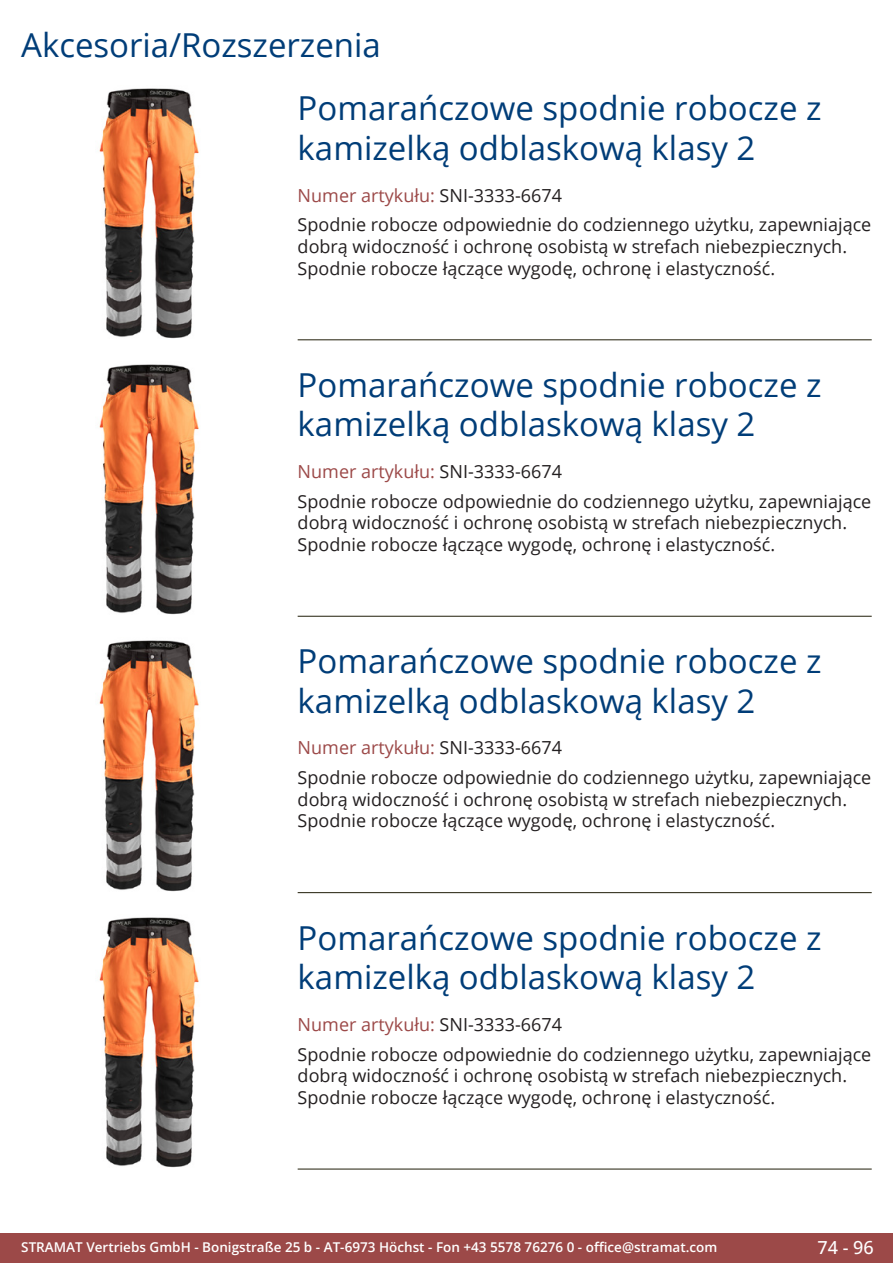
<style>
.page{position:relative;width:893px;height:1263px;background:#fff}
.page>*{position:absolute;margin:0;border:0;box-sizing:border-box;transform-origin:0 0}
.Produkttitel{font:33px/39.6px "Open Sans";color:#003d78}
.RastTitel{font:33px "Open Sans";color:#003d78}
.Beschreibung_Text{font:18px/21.6px "Open Sans";color:#231f20}
.TechDaten_Überschrif{font:18px "Open Sans";color:#9c4948}
.t1{font:500 18px "Open Sans";color:#fff}
.t2{font:600 13.5px "Open Sans";color:#fff}
.s1{color:#231f20}
</style>
<div class="page">
<div style="left:0;top:1233px;width:893px;height:30px;background:#9c4948"></div>
<hr style="left:298px;top:340px;width:574px;height:1px;background:#201d08">
<hr style="left:298px;top:616px;width:574px;height:1px;background:#201d08">
<hr style="left:298px;top:892px;width:574px;height:1px;background:#201d08">
<hr style="left:298px;top:1169px;width:574px;height:1px;background:#201d08">
<img style="left:99px;top:88px;width:100px;height:251px">
<img style="left:99px;top:364px;width:100px;height:251px">
<img style="left:99px;top:640px;width:100px;height:252px">
<img style="left:99px;top:917px;width:100px;height:251px">
<p class="RastTitel" style="left:21px;top:22px;width:361px">Akcesoria/Rozszerzenia</p>
<p class="Produkttitel" style="left:298px;top:88px;width:525px">Pomarańczowe spodnie robocze z kamizelką odblaskową klasy 2</p>
<p class="TechDaten_Überschrif" style="left:298px;top:183px;width:266px">Numer artykułu: <span class="s1">SNI-3333-6674</span></p>
<p class="Beschreibung_Text" style="left:298px;top:214px;width:575px">Spodnie robocze odpowiednie do codziennego użytku, zapewniające dobrą widoczność i ochronę osobistą w strefach niebezpiecznych.<br>Spodnie robocze łączące wygodę, ochronę i elastyczność.</p>
<p class="Produkttitel" style="left:298px;top:364px;width:525px">Pomarańczowe spodnie robocze z kamizelką odblaskową klasy 2</p>
<p class="TechDaten_Überschrif" style="left:298px;top:459px;width:266px">Numer artykułu: <span class="s1">SNI-3333-6674</span></p>
<p class="Beschreibung_Text" style="left:298px;top:490px;width:575px">Spodnie robocze odpowiednie do codziennego użytku, zapewniające dobrą widoczność i ochronę osobistą w strefach niebezpiecznych.<br>Spodnie robocze łączące wygodę, ochronę i elastyczność.</p>
<p class="Produkttitel" style="left:298px;top:640px;width:525px">Pomarańczowe spodnie robocze z kamizelką odblaskową klasy 2</p>
<p class="TechDaten_Überschrif" style="left:298px;top:735px;width:266px">Numer artykułu: <span class="s1">SNI-3333-6674</span></p>
<p class="Beschreibung_Text" style="left:298px;top:766px;width:575px">Spodnie robocze odpowiednie do codziennego użytku, zapewniające dobrą widoczność i ochronę osobistą w strefach niebezpiecznych.<br>Spodnie robocze łączące wygodę, ochronę i elastyczność.</p>
<p class="Produkttitel" style="left:298px;top:917px;width:525px">Pomarańczowe spodnie robocze z kamizelką odblaskową klasy 2</p>
<p class="TechDaten_Überschrif" style="left:298px;top:1012px;width:266px">Numer artykułu: <span class="s1">SNI-3333-6674</span></p>
<p class="Beschreibung_Text" style="left:298px;top:1043px;width:575px">Spodnie robocze odpowiednie do codziennego użytku, zapewniające dobrą widoczność i ochronę osobistą w strefach niebezpiecznych.<br>Spodnie robocze łączące wygodę, ochronę i elastyczność.</p>
<p class="t2" style="left:21px;top:1238px;width:698px">STRAMAT Vertriebs GmbH - Bonigstraße 25 b - AT-6973 Höchst - Fon +43 5578 76276 0 - office@stramat.com</p>
<p class="t1" style="left:817px;top:1234px;width:58px">74 - 96</p>
</div>
